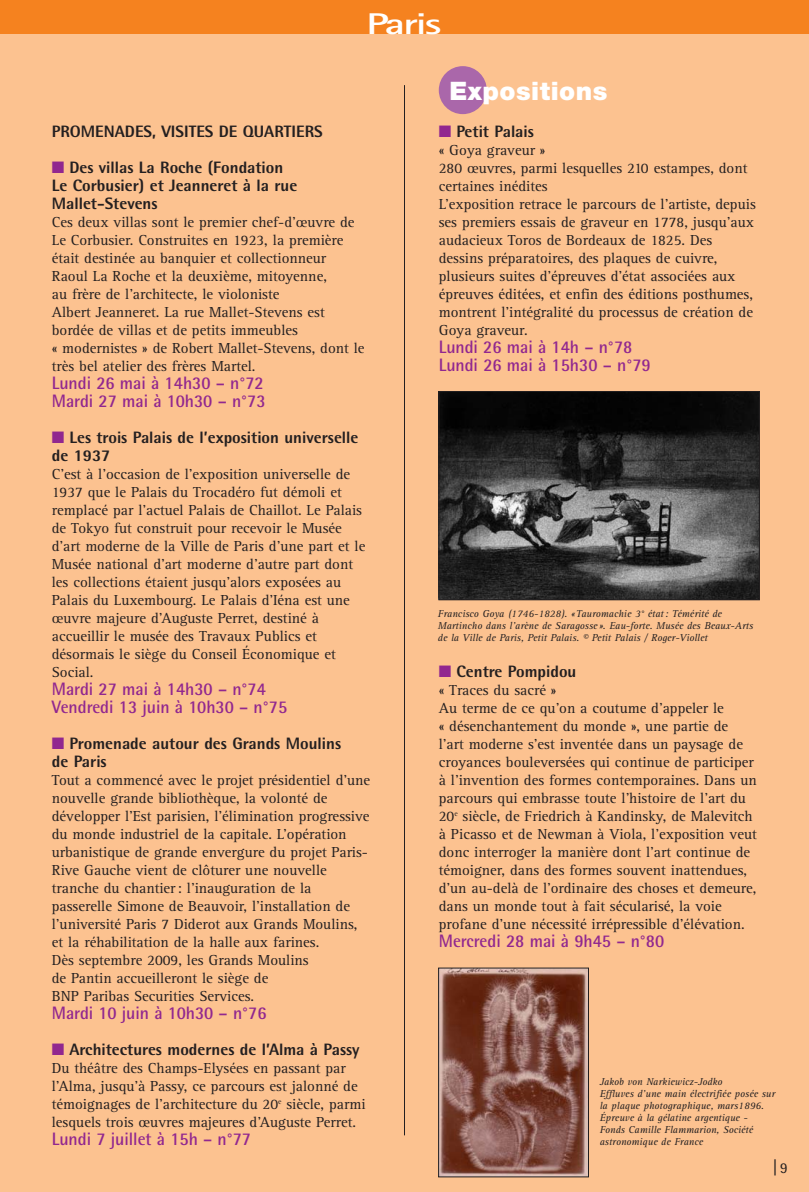
<style>
.page{position:relative;width:809px;height:1192px;background:#fcc290}
.page>*{position:absolute;margin:0;border:0;box-sizing:border-box;transform-origin:0 0}
.t1{font:700 30px "Rotis Sans Serif";letter-spacing:-.055em;color:#fff;scale:1.5 1}
.t2{font:900 25.5px "Helvetica Neue";letter-spacing:.02em;color:#fff}
.t3{font:700 18px/18px "Rotis Semi Sans";color:#91278f;scale:.95 1}
.t4{font:18px "Rotis Semi Sans";color:#231f20}
.t5{font:800 16.5px/18px "Rotis Semi Sans";color:#231f20}
.t6{font:15px/18px "Rotis Serif";color:#231f20}
.t7{font:italic 10.35px/12px "Rotis Serif";color:#231f20}
.s1{color:#91278f}
.s2{font-size:15px}
</style>
<div class="page">
<div style="left:0;top:0;width:809px;height:34px;background:#f5821f"></div>
<hr style="left:404px;top:85px;width:1px;height:1050px;background:#231f20">
<div style="left:439px;top:66px;width:48px;height:48px;background:#aa67aa;border-radius:50%"></div>
<img style="left:441px;top:393px;width:317px;height:205px">
<div style="left:439px;top:391px;width:321px;height:209px;border:1px solid #231f20"></div>
<img style="left:440px;top:970px;width:147px;height:205px">
<div style="left:438px;top:968px;width:151px;height:209px;border:1px solid #231f20"></div>
<h1 class="t1" style="left:366px;top:13px;width:52px">Paris</h1>
<h2 class="t2" style="left:449px;top:82px;width:160px">Expositions</h2>
<p class="t5" style="left:52px;top:124px;width:272px">PROMENADES, VISITES DE QUARTIERS</p>
<p class="t5" style="left:52px;top:160px;width:247px"><span class="s1">■</span> Des villas La Roche (Fondation<br>Le Corbusier) et Jeanneret à la rue<br>Mallet-Stevens</p>
<p class="t6" style="left:52px;top:214px;width:314px">Ces deux villas sont le premier chef-d’œuvre de Le Corbusier. Construites en 1923, la première était destinée au banquier et collectionneur Raoul La Roche et la deuxième, mitoyenne,<br>au frère de l’architecte, le violoniste<br>Albert Jeanneret. La rue Mallet-Stevens est bordée de villas et de petits immeubles<br>« modernistes » de Robert Mallet-Stevens, dont le très bel atelier des frères Martel.</p>
<p class="t3" style="left:52px;top:376px;width:227px">Lundi 26 mai à 14h30 – n°72<br>Mardi 27 mai à 10h30 – n°73</p>
<p class="t5" style="left:52px;top:430px;width:308px"><span class="s1">■</span> Les trois Palais de l’exposition universelle de 1937</p>
<p class="t6" style="left:52px;top:466px;width:315px">C’est à l’occasion de l’exposition universelle de 1937 que le Palais du Trocadéro fut démoli et remplacé par l’actuel Palais de Chaillot. Le Palais de Tokyo fut construit pour recevoir le Musée d’art moderne de la Ville de Paris d’une part et le Musée national d’art moderne d’autre part dont les collections étaient jusqu’alors exposées au Palais du Luxembourg. Le Palais d’Iéna est une œuvre majeure d’Auguste Perret, destiné à accueillir le musée des Travaux Publics et désormais le siège du Conseil Économique et Social.</p>
<p class="t3" style="left:52px;top:682px;width:249px">Mardi 27 mai à 14h30 – n°74<br>Vendredi 13 juin à 10h30 – n°75</p>
<p class="t5" style="left:52px;top:736px;width:291px"><span class="s1">■</span> Promenade autour des Grands Moulins de Paris</p>
<p class="t6" style="left:52px;top:772px;width:320px">Tout a commencé avec le projet présidentiel d’une nouvelle grande bibliothèque, la volonté de développer l’Est parisien, l’élimination progressive du monde industriel de la capitale. L’opération urbanistique de grande envergure du projet Paris-Rive Gauche vient de clôturer une nouvelle tranche du chantier: l’inauguration de la passerelle Simone de Beauvoir, l’installation de l'université Paris 7 Diderot aux Grands Moulins, et la réhabilitation de la halle aux farines.<br>Dès septembre 2009, les Grands Moulins<br>de Pantin accueilleront le siège de<br>BNP Paribas Securities Services.</p>
<p class="t3" style="left:52px;top:1006px;width:228px">Mardi 10 juin à 10h30 – n°76</p>
<p class="t5" style="left:52px;top:1042px;width:309px"><span class="s1">■</span> Architectures modernes de l’Alma à Passy</p>
<p class="t6" style="left:52px;top:1060px;width:315px">Du théâtre des Champs-Elysées en passant par l’Alma, jusqu’à Passy, ce parcours est jalonné de témoignages de l’architecture du 20<sup>e</sup> siècle, parmi lesquels trois œuvres majeures d’Auguste Perret.</p>
<p class="t3" style="left:52px;top:1132px;width:211px">Lundi 7 juillet à 15h – n°77</p>
<p class="t5" style="left:439px;top:124px;width:97px"><span class="s1">■</span> Petit Palais</p>
<p class="t6" style="left:439px;top:142px;width:319px">« Goya graveur »<br>280 œuvres, parmi lesquelles 210 estampes, dont certaines inédites<br>L’exposition retrace le parcours de l’artiste, depuis ses premiers essais de graveur en 1778, jusqu’aux audacieux Toros de Bordeaux de 1825. Des dessins préparatoires, des plaques de cuivre, plusieurs suites d’épreuves d’état associées aux épreuves éditées, et enfin des éditions posthumes, montrent l’intégralité du processus de création de Goya graveur.</p>
<p class="t3" style="left:439px;top:340px;width:225px">Lundi 26 mai à 14h – n°78<br>Lundi 26 mai à 15h30 – n°79</p>
<p class="t7" style="left:438px;top:609px;width:317px">Francisco Goya (1746-1828). «Tauromachie 3° état: Témérité de<br>Martincho dans l’arène de Saragosse». Eau-forte. Musée des Beaux-Arts de la Ville de Paris, Petit Palais. © Petit Palais / Roger-Viollet</p>
<p class="t5" style="left:439px;top:664px;width:139px"><span class="s1">■</span> Centre Pompidou</p>
<p class="t6" style="left:439px;top:682px;width:320px">« Traces du sacré »<br>Au terme de ce qu’on a coutume d’appeler le<br>« désenchantement du monde », une partie de l’art moderne s’est inventée dans un paysage de croyances bouleversées qui continue de participer à l’invention des formes contemporaines. Dans un parcours qui embrasse toute l’histoire de l’art du 20<sup>e</sup> siècle, de Friedrich à Kandinsky, de Malevitch à Picasso et de Newman à Viola, l’exposition veut donc interroger la manière dont l’art continue de témoigner, dans des formes souvent inattendues, d’un au-delà de l’ordinaire des choses et demeure, dans un monde tout à fait sécularisé, la voie profane d’une nécessité irrépressible d’élévation.</p>
<p class="t3" style="left:439px;top:934px;width:239px">Mercredi 28 mai à 9h45 – n°80</p>
<p class="t7" style="left:600px;top:1077px;width:177px">Jakob von Narkiewicz-Jodko<br>Effluves d'une main électrifiée posée sur la plaque photographique, mars1896.<br>Épreuve à la gélatine argentique - Fonds Camille Flammarion, Société astronomique de France</p>
<p class="t4" style="left:772px;top:1161px;width:17px">|<span class="s2">9</span></p>
</div>
